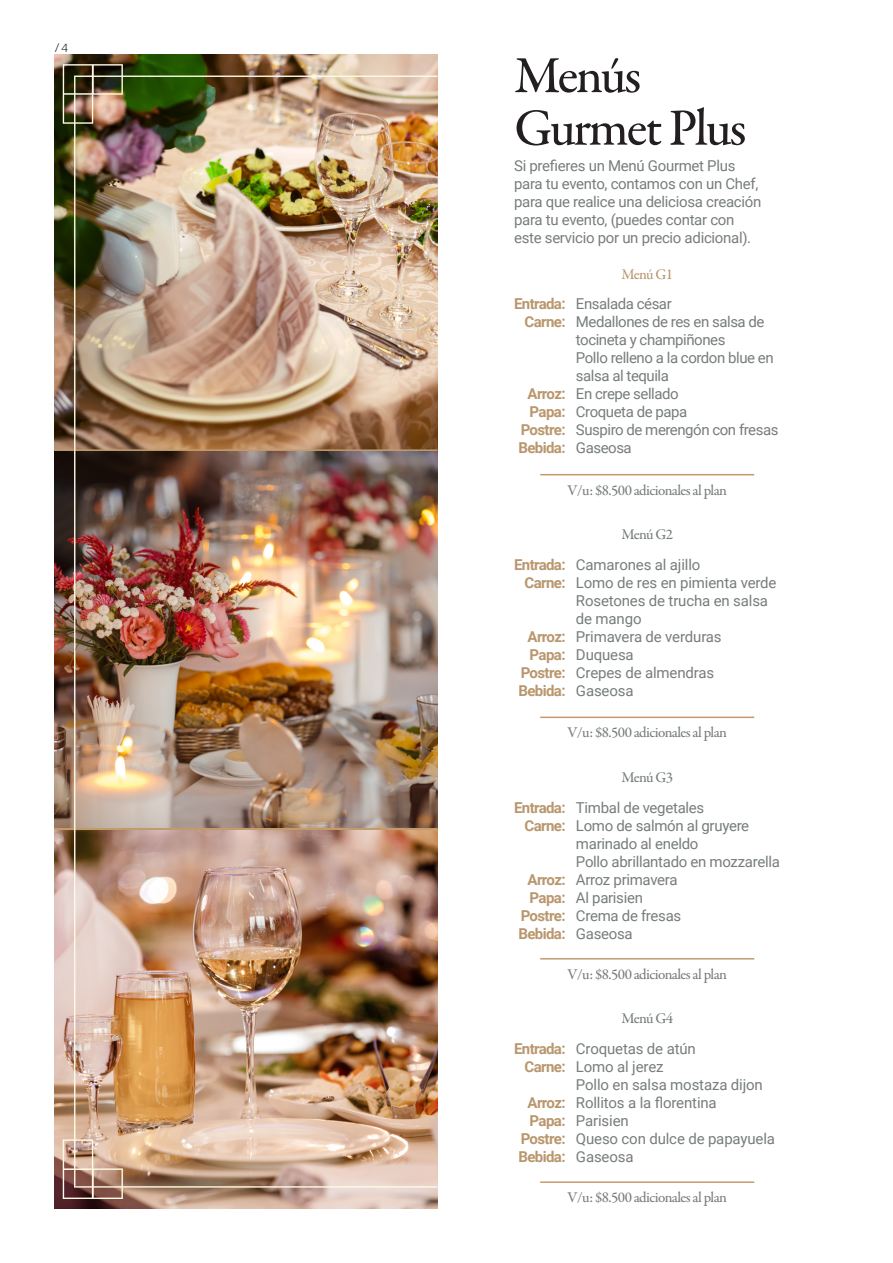
<style>
.page{position:relative;width:893px;height:1263px;background:#fff}
.page>*{position:absolute;margin:0;border:0;box-sizing:border-box;transform-origin:0 0}
.Texto_T1_1{font:500 52.5px "Garamond Premr Pro";letter-spacing:-.05em;color:#231f20}
.Texto_T2_1{font:15px/18px "Roboto";letter-spacing:-.02em;color:#777c7d}
.Texto_T4_1{font:700 15px "Roboto";letter-spacing:-.04em;color:#b9976e}
.Titulo_P2_1{font:500 15px "Garamond Premr Pro";letter-spacing:-.04em;color:#777c7d}
.Titulo_P2_1-2{font:500 15px "Garamond Premr Pro";letter-spacing:-.05em;color:#b9976e}
.t1{font:300 12px "Syabil";color:#000001}
</style>
<div class="page">
<img style="left:54px;top:451px;width:9px;height:377px">
<svg style="left:54px;top:829px;width:383px;height:380px;background:#c0a094"></svg>
<hr style="left:54px;top:449px;width:383px;height:2px;background:#c29b6d">
<hr style="left:54px;top:828px;width:383px;height:1px;background:#c29b6d">
<img style="left:63px;top:64px;width:374px;height:1135px">
<hr style="left:540px;top:474px;width:214px;height:1px;background:#c29b6d">
<hr style="left:540px;top:958px;width:214px;height:1px;background:#c29b6d">
<hr style="left:540px;top:716px;width:214px;height:2px;background:#c29b6d">
<hr style="left:540px;top:1181px;width:214px;height:2px;background:#c29b6d">
<p class="t1" style="left:55px;top:40px;width:15px">/ 4</p>
<p class="Texto_T1_1" style="left:514px;top:44px;width:129px">Menús</p>
<p class="Texto_T1_1" style="left:514px;top:96px;width:234px">Gurmet Plus</p>
<p class="Texto_T2_1" style="left:514px;top:156px;width:249px">Si prefieres un Menú Gourmet Plus para tu evento, contamos con un Chef, para que realice una deliciosa creación para tu evento, (puedes contar con este servicio por un precio adicional).</p>
<p class="Texto_T4_1" style="left:514px;top:293px;width:53px">Entrada:</p>
<p class="Texto_T4_1" style="left:524px;top:311px;width:43px">Carne:</p>
<p class="Texto_T4_1" style="left:528px;top:383px;width:40px">Arroz:</p>
<p class="Texto_T4_1" style="left:530px;top:401px;width:37px">Papa:</p>
<p class="Texto_T4_1" style="left:521px;top:419px;width:46px">Postre:</p>
<p class="Texto_T4_1" style="left:518px;top:437px;width:49px">Bebida:</p>
<p class="Titulo_P2_1-2" style="left:621px;top:265px;width:53px">Menú G1</p>
<p class="Texto_T2_1" style="left:576px;top:294px;width:97px">Ensalada césar</p>
<p class="Texto_T2_1" style="left:576px;top:312px;width:190px">Medallones de res en salsa de tocineta y champiñones</p>
<p class="Texto_T2_1" style="left:576px;top:348px;width:199px">Pollo relleno a la cordon blue en salsa al tequila</p>
<p class="Texto_T2_1" style="left:576px;top:384px;width:104px">En crepe sellado</p>
<p class="Texto_T2_1" style="left:576px;top:402px;width:113px">Croqueta de papa</p>
<p class="Texto_T2_1" style="left:576px;top:420px;width:204px">Suspiro de merengón con fresas</p>
<p class="Texto_T2_1" style="left:576px;top:438px;width:57px">Gaseosa</p>
<p class="Titulo_P2_1" style="left:567px;top:481px;width:161px">V/u: $8.500 adicionales al plan</p>
<p class="Texto_T4_1" style="left:514px;top:554px;width:53px">Entrada:</p>
<p class="Texto_T4_1" style="left:524px;top:572px;width:43px">Carne:</p>
<p class="Texto_T4_1" style="left:528px;top:626px;width:40px">Arroz:</p>
<p class="Texto_T4_1" style="left:530px;top:644px;width:37px">Papa:</p>
<p class="Texto_T4_1" style="left:521px;top:662px;width:46px">Postre:</p>
<p class="Texto_T4_1" style="left:518px;top:680px;width:49px">Bebida:</p>
<p class="Titulo_P2_1" style="left:621px;top:526px;width:53px">Menú G2</p>
<p class="Texto_T2_1" style="left:576px;top:555px;width:126px">Camarones al ajillo</p>
<p class="Texto_T2_1" style="left:576px;top:573px;width:202px">Lomo de res en pimienta verde</p>
<p class="Texto_T2_1" style="left:576px;top:591px;width:194px">Rosetones de trucha en salsa de mango</p>
<p class="Texto_T2_1" style="left:576px;top:627px;width:147px">Primavera de verduras</p>
<p class="Texto_T2_1" style="left:576px;top:645px;width:59px">Duquesa</p>
<p class="Texto_T2_1" style="left:576px;top:663px;width:140px">Crepes de almendras</p>
<p class="Texto_T2_1" style="left:576px;top:681px;width:59px">Gaseosa</p>
<p class="Titulo_P2_1" style="left:567px;top:724px;width:161px">V/u: $8.500 adicionales al plan</p>
<p class="Texto_T4_1" style="left:514px;top:797px;width:53px">Entrada:</p>
<p class="Texto_T4_1" style="left:524px;top:815px;width:43px">Carne:</p>
<p class="Texto_T4_1" style="left:528px;top:869px;width:40px">Arroz:</p>
<p class="Texto_T4_1" style="left:530px;top:887px;width:37px">Papa:</p>
<p class="Texto_T4_1" style="left:521px;top:905px;width:46px">Postre:</p>
<p class="Texto_T4_1" style="left:518px;top:923px;width:49px">Bebida:</p>
<p class="Titulo_P2_1" style="left:621px;top:768px;width:53px">Menú G3</p>
<p class="Texto_T2_1" style="left:576px;top:798px;width:130px">Timbal de vegetales</p>
<p class="Texto_T2_1" style="left:576px;top:816px;width:175px">Lomo de salmón al gruyere marinado al eneldo</p>
<p class="Texto_T2_1" style="left:576px;top:852px;width:205px">Pollo abrillantado en mozzarella</p>
<p class="Texto_T2_1" style="left:576px;top:870px;width:103px">Arroz primavera</p>
<p class="Texto_T2_1" style="left:576px;top:888px;width:69px">Al parisien</p>
<p class="Texto_T2_1" style="left:576px;top:906px;width:107px">Crema de fresas</p>
<p class="Texto_T2_1" style="left:576px;top:924px;width:58px">Gaseosa</p>
<p class="Titulo_P2_1" style="left:567px;top:965px;width:161px">V/u: $8.500 adicionales al plan</p>
<p class="Texto_T4_1" style="left:514px;top:1038px;width:53px">Entrada:</p>
<p class="Texto_T4_1" style="left:524px;top:1056px;width:43px">Carne:</p>
<p class="Texto_T4_1" style="left:528px;top:1092px;width:40px">Arroz:</p>
<p class="Texto_T4_1" style="left:530px;top:1110px;width:37px">Papa:</p>
<p class="Texto_T4_1" style="left:521px;top:1128px;width:46px">Postre:</p>
<p class="Texto_T4_1" style="left:518px;top:1146px;width:49px">Bebida:</p>
<p class="Titulo_P2_1" style="left:621px;top:1010px;width:53px">Menú G4</p>
<p class="Texto_T2_1" style="left:576px;top:1039px;width:121px">Croquetas de atún</p>
<p class="Texto_T2_1" style="left:576px;top:1057px;width:89px">Lomo al jerez</p>
<p class="Texto_T2_1" style="left:576px;top:1075px;width:188px">Pollo en salsa mostaza dijon</p>
<p class="Texto_T2_1" style="left:576px;top:1093px;width:142px">Rollitos a la florentina</p>
<p class="Texto_T2_1" style="left:576px;top:1111px;width:54px">Parisien</p>
<p class="Texto_T2_1" style="left:576px;top:1129px;width:201px">Queso con dulce de papayuela</p>
<p class="Texto_T2_1" style="left:576px;top:1147px;width:59px">Gaseosa</p>
<p class="Titulo_P2_1" style="left:567px;top:1188px;width:161px">V/u: $8.500 adicionales al plan</p>
</div>
